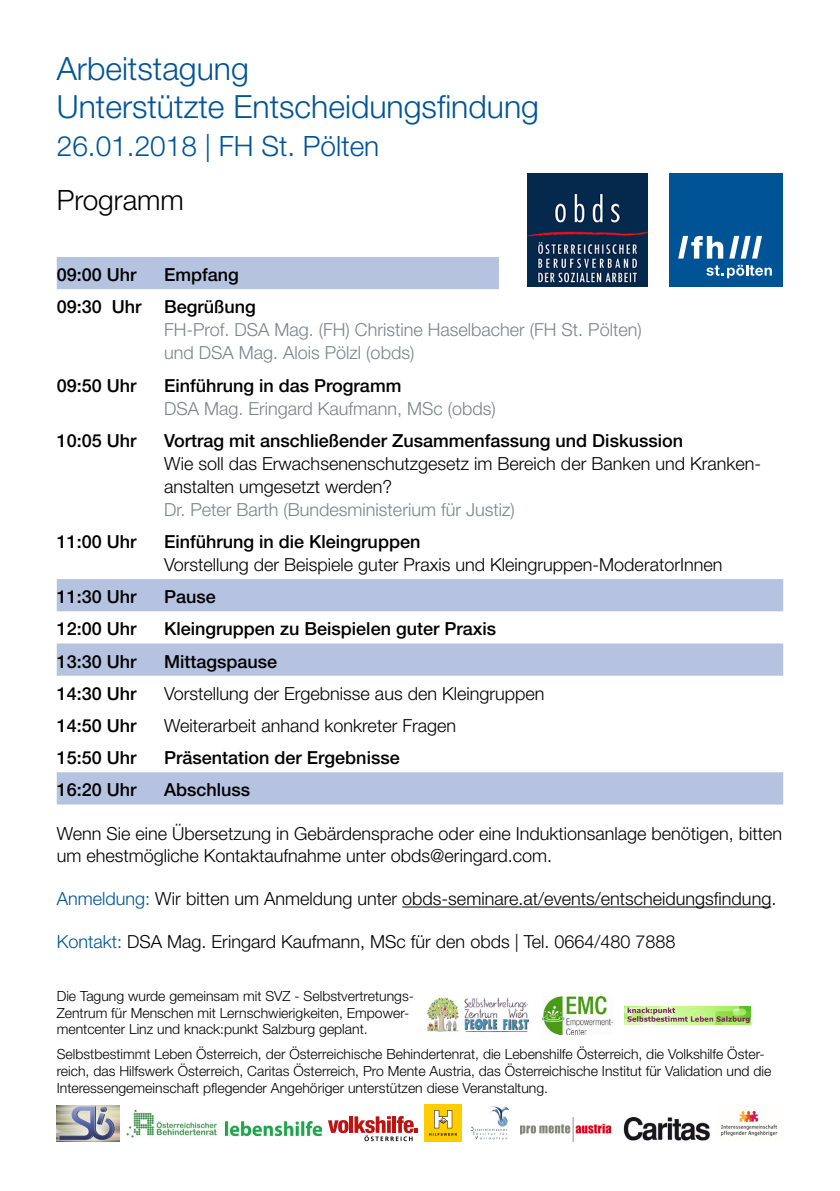
<style>
.page{position:relative;width:840px;height:1191px;background:#fff}
.page>*{position:absolute;margin:0;border:0;box-sizing:border-box;transform-origin:0 0}
.t1{font:300 32px/38.4px "Helvetica Neue LT Pro";color:#005496}
.t2{font:300 28px "Helvetica Neue LT Pro";color:#005496}
.t3{font:300 28px "Helvetica Neue LT Pro";color:#000}
.t4{font:300 18px/21.6px "Helvetica Neue LT Pro";color:#000}
.t5{font:500 18px/32.2px "Helvetica Neue LT Pro";color:#000}
.t6{font:300 18px/23px "Helvetica Neue LT Pro";color:#7d8386}
.t7{font:300 14px/16.8px "Helvetica Neue LT Pro";color:#000}
.s1{color:#005496}
</style>
<div class="page">
<img style="left:225px;top:1121px;width:97px;height:15px">
<img style="left:126px;top:1109px;width:92px;height:29px">
<img style="left:471px;top:1106px;width:37px;height:34px">
<img style="left:426px;top:997px;width:103px;height:35px">
<div style="left:424px;top:1103px;width:37px;height:38px;background:#fc0"></div>
<svg style="left:429px;top:1110px;width:28px;height:25px"></svg>
<svg style="left:328px;top:1120px;width:20px;height:13px"></svg>
<hr style="left:349px;top:1116px;width:4px;height:16px;background:#bc1413">
<svg style="left:354px;top:1116px;width:64px;height:25px"></svg>
<img style="left:623px;top:1117px;width:88px;height:23px">
<img style="left:520px;top:1117px;width:90px;height:24px">
<img style="left:720px;top:1111px;width:58px;height:26px">
<img style="left:624px;top:1006px;width:126px;height:18px">
<img style="left:542px;top:996px;width:70px;height:38px">
<img style="left:57px;top:1105px;width:62px;height:36px">
<hr style="left:402px;top:906px;width:368px;height:1px;background:#000">
<svg style="left:57px;top:257px;width:725px;height:547px"></svg>
<div style="left:499px;top:183px;width:325px;height:107px;background:#fff"></div>
<div style="left:669px;top:173px;width:113px;height:114px;background:#005496"></div>
<svg style="left:729px;top:236px;width:32px;height:22px"></svg>
<svg style="left:678px;top:236px;width:44px;height:23px"></svg>
<svg style="left:706px;top:265px;width:65px;height:13px"></svg>
<img style="left:527px;top:173px;width:120px;height:114px">
<h1 class="t1" style="left:57px;top:48px;width:483px">Arbeitstagung<br>Unterstützte Entscheidungsfindung</h1>
<h2 class="t2" style="left:57px;top:129px;width:324px">26.01.2018 | FH St. Pölten</h2>
<h2 class="t3" style="left:57px;top:183px;width:129px">Programm</h2>
<p class="t5" style="left:57px;top:258px;width:81px">09:00 Uhr</p>
<p class="t5" style="left:57px;top:258px;width:200px;text-indent:107px">Empfang<br>09:30 Uhr Begrüßung</p>
<p class="t6" style="left:164px;top:318px;width:479px">FH-Prof. DSA Mag. (FH) Christine Haselbacher (FH St. Pölten) und DSA Mag. Alois Pölzl (obds)</p>
<p class="t5" style="left:57px;top:369px;width:81px">09:50 Uhr</p>
<p class="t5" style="left:164px;top:369px;width:239px">Einführung in das Programm</p>
<p class="t6" style="left:164px;top:396px;width:333px">DSA Mag. Eringard Kaufmann, MSc (obds)</p>
<p class="t5" style="left:57px;top:424px;width:81px">10:05 Uhr</p>
<p class="t5" style="left:164px;top:424px;width:520px">Vortrag mit anschließender Zusammenfassung und Diskussion</p>
<p class="t4" style="left:164px;top:451px;width:598px;line-height:23px">Wie soll das Erwachsenenschutzgesetz im Bereich der Banken und Kranken&shy;anstalten umgesetzt werden?</p>
<p class="t6" style="left:164px;top:497px;width:352px">Dr. Peter Barth (Bundesministerium für Justiz)</p>
<p class="t5" style="left:57px;top:525px;width:81px">11:00 Uhr</p>
<p class="t5" style="left:164px;top:525px;width:258px">Einführung in die Kleingruppen</p>
<p class="t4" style="left:164px;top:553px;width:559px">Vorstellung der Beispiele guter Praxis und Kleingruppen-ModeratorInnen</p>
<p class="t5" style="left:57px;top:580px;width:81px">11:30 Uhr</p>
<p class="t5" style="left:164px;top:580px;width:53px">Pause</p>
<p class="t5" style="left:57px;top:613px;width:81px">12:00 Uhr</p>
<p class="t5" style="left:164px;top:613px;width:333px">Kleingruppen zu Beispielen guter Praxis</p>
<p class="t5" style="left:57px;top:645px;width:81px">13:30 Uhr</p>
<p class="t5" style="left:164px;top:645px;width:115px">Mittagspause</p>
<p class="t5" style="left:57px;top:677px;width:81px">14:30 Uhr</p>
<p class="t4" style="left:164px;top:682px;width:382px">Vorstellung der Ergebnisse aus den Kleingruppen</p>
<p class="t5" style="left:57px;top:709px;width:81px">14:50 Uhr</p>
<p class="t4" style="left:164px;top:714px;width:293px">Weiterarbeit anhand konkreter Fragen</p>
<p class="t5" style="left:57px;top:741px;width:81px">15:50 Uhr</p>
<p class="t5" style="left:164px;top:741px;width:237px">Präsentation der Ergebnisse</p>
<p class="t5" style="left:57px;top:773px;width:81px">16:20 Uhr</p>
<p class="t5" style="left:164px;top:773px;width:88px">Abschluss</p>
<p class="t4" style="left:57px;top:822px;width:726px">Wenn Sie eine Übersetzung in Gebärdensprache oder eine Induktionsanlage benötigen, bitten um ehestmögliche Kontaktaufnahme unter obds@eringard.com.</p>
<p class="t4" style="left:57px;top:887px;width:720px"><span class="s1">Anmeldung:</span> Wir bitten um Anmeldung unter obds-seminare.at/events/entscheidungsfindung.</p>
<p class="t4" style="left:57px;top:930px;width:620px"><span class="s1">Kontakt:</span> DSA Mag. Eringard Kaufmann, MSc für den obds | Tel. 0664/480 7888</p>
<p class="t7" style="left:57px;top:987px;width:358px">Die Tagung wurde gemeinsam mit SVZ - Selbstvertretungs-<br>Zentrum für Menschen mit Lernschwierigkeiten, Empower&shy;mentcenter Linz und knack:punkt Salzburg geplant.</p>
<p class="t7" style="left:57px;top:1045px;width:715px">Selbstbestimmt Leben Österreich, der Österreichische Behindertenrat, die Lebenshilfe Österreich, die Volkshilfe Öster&shy;reich, das Hilfswerk Österreich, Caritas Österreich, Pro Mente Austria, das Österreichische Institut für Validation und die<br>Interessengemeinschaft pflegender Angehöriger unterstützen diese Veranstaltung.</p>
</div>
